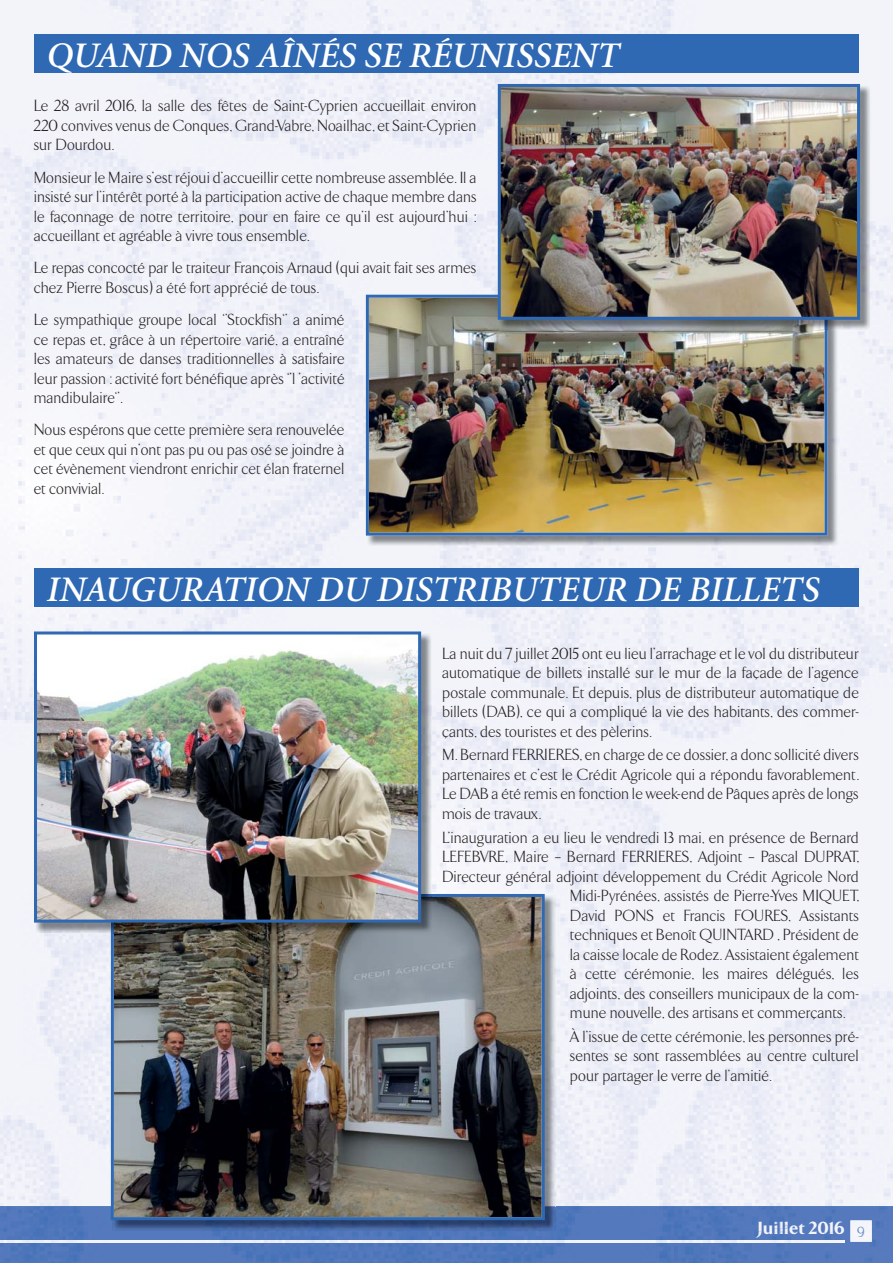
<style>
.page{position:relative;width:893px;height:1263px;background:#fff}
.page>*{position:absolute;margin:0;border:0;box-sizing:border-box;transform-origin:0 0}
.t1{font:italic 600 36px "Minion";color:#fff}
.t2{font:800 18px "Arrow";letter-spacing:.025em;color:#f3f4fa}
.t3{font:300 16.5px/19.5px "Arrow";letter-spacing:.02em;color:#231f20;text-align:justify}
.s1{color:#ecedf7}
.s2{color:#f2f3fa}
.s3{color:#edeef8}
.s4{color:#f3f5fb}
.s5{color:#f4f5fb}
</style>
<div class="page">
<img style="left:0;top:0;width:893px;height:1206px">
<img style="left:0;top:1206px;width:893px;height:57px">
<img style="left:850px;top:1220px;width:22px;height:22px">
<svg style="left:857px;top:1226px;width:7px;height:11px"></svg>
<img style="left:0;top:1241px;width:845px;height:1px">
<img style="left:754px;top:1222px;width:90px;height:16px">
<div style="left:34px;top:34px;width:825px;height:38px;background:#2f69b3"></div>
<img style="left:367px;top:330px;width:471px;height:216px">
<img style="left:366px;top:295px;width:462px;height:241px">
<img style="left:838px;top:85px;width:33px;height:245px">
<img style="left:499px;top:320px;width:326px;height:10px">
<img style="left:502px;top:88px;width:354px;height:228px">
<div style="left:498px;top:84px;width:362px;height:236px;border:3px solid #2f69b3"></div>
<div style="left:34px;top:569px;width:825px;height:38px;background:#2f69b3"></div>
<img style="left:545px;top:895px;width:10px;height:311px">
<img style="left:112px;top:1206px;width:443px;height:25px">
<img style="left:111px;top:894px;width:434px;height:326px">
<img style="left:35px;top:633px;width:397px;height:300px">
<img style="left:111px;top:894px;width:321px;height:39px">
<img style="left:38px;top:635px;width:379px;height:283px">
<div style="left:34px;top:631px;width:387px;height:291px;border:3px solid #2f69b3"></div>
<h1 class="t1" style="left:47px;top:41px;width:574px">QUAND NOS AÎNÉS SE RÉUNISSENT</h1>
<p class="t3" style="left:34px;top:97px;width:444px">Le 28 avril 2016, la salle des fêtes de Saint-Cyprien accueillait environ 220 convives venus de Conques, Grand-Vabre, Noailhac, et Saint-Cyprien sur Dourdou.</p>
<p class="t3" style="left:34px;top:169px;width:444px">Monsieur le Maire s’est réjoui d’accueillir cette nombreuse assemblée. Il a insisté sur l’intérêt porté à la participation active de chaque membre dans le façonnage de notre territoire, pour en faire ce qu’il est aujourd’hui : accueillant et agréable à vivre tous ensemble.</p>
<p class="t3" style="left:34px;top:259px;width:444px">Le repas concocté par le traiteur François Arnaud (qui avait fait ses armes chez Pierre Boscus) a été fort apprécié de tous.</p>
<p class="t3" style="left:34px;top:311px;width:312px">Le sympathique groupe local ‘’Stockfish‘’ a animé ce repas et, grâce à un répertoire varié, a entraîné les amateurs de danses traditionnelles à satisfaire leur passion : activité fort bénéfique après ‘’l ’activité mandibulaire‘’.</p>
<p class="t3" style="left:34px;top:421px;width:312px">Nous espérons que cette première sera renouvelée et que ceux qui n’ont pas pu ou pas osé se joindre à cet évènement viendront enrichir cet élan fraternel et convivial.</p>
<h1 class="t1" style="left:47px;top:576px;width:775px">INAUGURATION DU DISTRIBUTEUR DE BILLETS</h1>
<p class="t3" style="left:442px;top:645px;width:418px">La nuit du 7 juillet 2015 ont eu lieu l’arrachage et le vol du distributeur automatique de billets installé sur le mur de la façade de l’agence postale communale. Et depuis, plus de distributeur automatique de billets (DAB), ce qui a compliqué la vie des habitants, des commer&shy;çants, des touristes et des pèlerins.</p>
<p class="t3" style="left:442px;top:746px;width:418px">M. Bernard FERRIERES, en charge de ce dossier, a donc sollicité divers partenaires et c’est le Crédit Agricole qui a répondu favorablement.<br>Le DAB a été remis en fonction le week-end de Pâques après de longs mois de travaux.</p>
<p class="t3" style="left:442px;top:829px;width:418px">L’inauguration a eu lieu le vendredi 13 mai, en présence de Bernard</p>
<p class="t3" style="left:442px;top:848px;width:418px">LEFEBVRE, Maire – Bernard FERRIERES, Adjoint – Pascal DUPRAT,</p>
<p class="t3" style="left:442px;top:868px;width:418px">Directeur général adjoint développement du Crédit Agricole Nord</p>
<p class="t3" style="left:570px;top:887px;width:290px">Midi-Pyrénées, assistés de Pierre-Yves MIQUET,</p>
<p class="t3" style="left:570px;top:907px;width:290px">David PONS et Francis FOURES, Assistants</p>
<p class="t3" style="left:570px;top:926px;width:290px">techniques et Benoît QUINTARD , Président de</p>
<p class="t3" style="left:570px;top:946px;width:290px">la caisse locale de Rodez. Assistaient également</p>
<p class="t3" style="left:570px;top:965px;width:290px">à cette cérémonie, les maires délégués, les</p>
<p class="t3" style="left:570px;top:985px;width:290px">adjoints, des conseillers municipaux de la com-</p>
<p class="t3" style="left:570px;top:1004px;width:277px">mune nouvelle, des artisans et commerçants.</p>
<p class="t3" style="left:570px;top:1028px;width:290px">À l’issue de cette cérémonie, les personnes pré&shy;sentes se sont rassemblées au centre culturel pour partager le verre de l’amitié.</p>
<p class="t2" style="left:758px;top:1217px;width:108px"><span class="s1">J</span><span class="s2">ui</span><span class="s3">ll</span><span class="s4">et</span> 201<span class="s5">6</span> <sub>9</sub></p>
</div>
